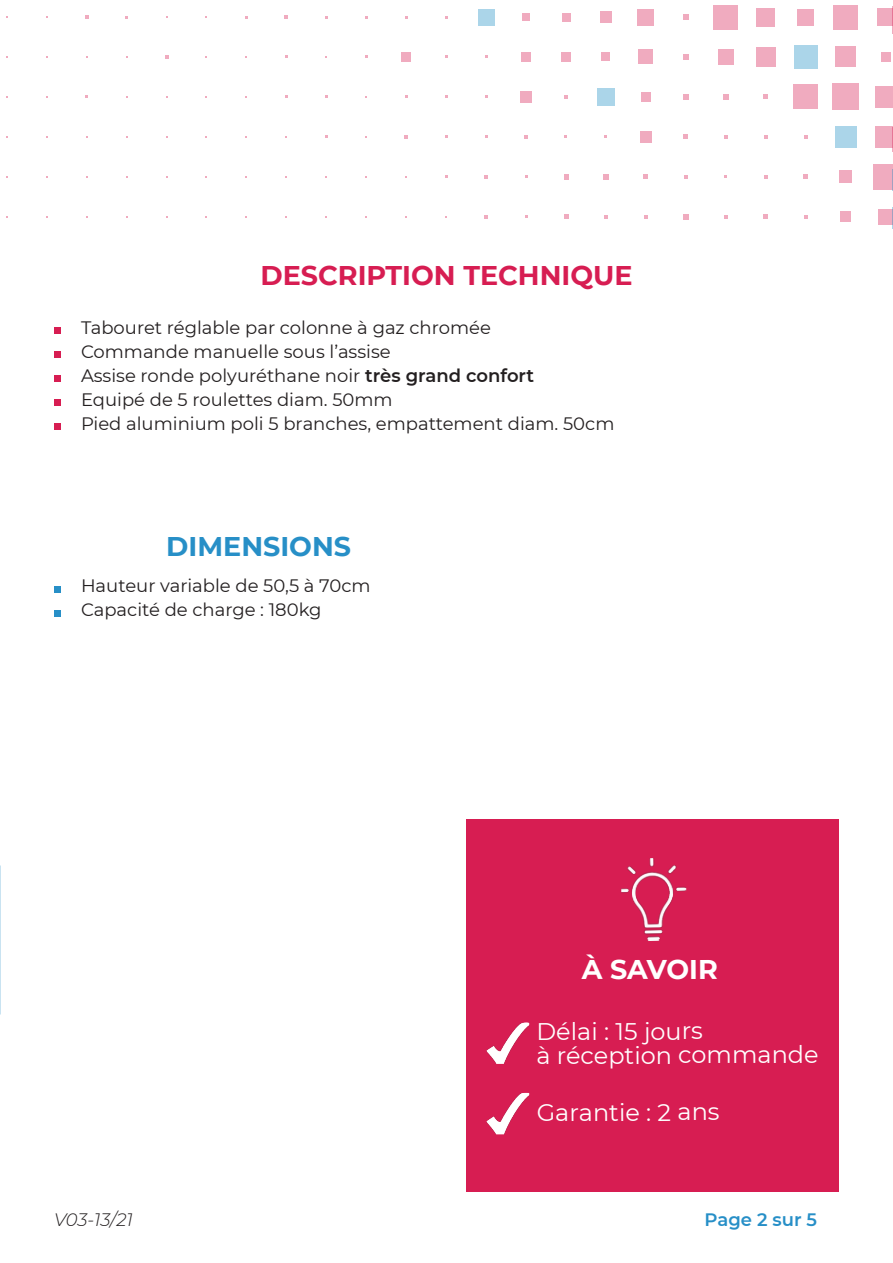
<style>
.page{position:relative;width:893px;height:1263px;background:#fff}
.page>*{position:absolute;margin:0;border:0;box-sizing:border-box;transform-origin:0 0}
.t1{font:700 27px "Montserrat";color:#d71d52}
.t2{font:700 27px "Montserrat";color:#278fc7}
.t3{font:700 27px "Montserrat";letter-spacing:-.005em;color:#fff}
.t4{font:24px "Montserrat";letter-spacing:-.005em;color:#fff}
.t5{font:18px "Montserrat";color:#231f20}
.t6{font:italic 300 18px "Montserrat";letter-spacing:-.005em;color:#231f20}
.t7{font:600 18px "Montserrat";color:#278fc7}
.s1{font-weight:600}
</style>
<div class="page">
<div style="left:878px;top:209px;width:14px;height:16px;background:#f0abbf"></div>
<div style="left:873px;top:164px;width:19px;height:25px;background:#f0abbf"></div>
<div style="left:875px;top:126px;width:17px;height:21px;background:#f0abbf"></div>
<div style="left:875px;top:86px;width:17px;height:22px;background:#f0abbf"></div>
<div style="left:881px;top:52px;width:9px;height:10px;background:#f0abbf"></div>
<div style="left:877px;top:8px;width:15px;height:18px;background:#f0abbf"></div>
<div style="left:840px;top:212px;width:11px;height:10px;background:#f0abbf"></div>
<div style="left:839px;top:171px;width:13px;height:12px;background:#f0abbf"></div>
<div style="left:835px;top:126px;width:21px;height:22px;background:#abd5e9"></div>
<div style="left:832px;top:84px;width:27px;height:26px;background:#f0abbf"></div>
<div style="left:835px;top:47px;width:21px;height:20px;background:#f0abbf"></div>
<div style="left:833px;top:5px;width:25px;height:24px;background:#f0abbf"></div>
<svg style="left:804px;top:215px;width:4px;height:4px"></svg>
<svg style="left:803px;top:175px;width:5px;height:4px"></svg>
<svg style="left:804px;top:135px;width:4px;height:4px"></svg>
<div style="left:793px;top:84px;width:25px;height:25px;background:#f0abbf"></div>
<div style="left:794px;top:45px;width:23px;height:24px;background:#abd5e9"></div>
<div style="left:797px;top:9px;width:17px;height:16px;background:#f0abbf"></div>
<svg style="left:763px;top:214px;width:5px;height:5px"></svg>
<svg style="left:764px;top:175px;width:4px;height:4px"></svg>
<svg style="left:764px;top:135px;width:4px;height:4px"></svg>
<svg style="left:764px;top:95px;width:4px;height:4px"></svg>
<div style="left:756px;top:47px;width:20px;height:20px;background:#f0abbf"></div>
<div style="left:756px;top:8px;width:19px;height:18px;background:#f0abbf"></div>
<svg style="left:724px;top:215px;width:3px;height:4px"></svg>
<svg style="left:724px;top:135px;width:3px;height:4px"></svg>
<svg style="left:723px;top:94px;width:5px;height:6px"></svg>
<div style="left:718px;top:49px;width:15px;height:16px;background:#f0abbf"></div>
<div style="left:713px;top:5px;width:25px;height:24px;background:#f0abbf"></div>
<svg style="left:683px;top:214px;width:5px;height:5px"></svg>
<svg style="left:684px;top:175px;width:4px;height:4px"></svg>
<svg style="left:684px;top:135px;width:4px;height:4px"></svg>
<svg style="left:683px;top:94px;width:5px;height:6px"></svg>
<svg style="left:683px;top:54px;width:5px;height:5px"></svg>
<svg style="left:683px;top:14px;width:6px;height:6px"></svg>
<svg style="left:644px;top:215px;width:4px;height:4px"></svg>
<svg style="left:644px;top:175px;width:4px;height:4px"></svg>
<div style="left:640px;top:131px;width:11px;height:11px;background:#f0abbf"></div>
<div style="left:641px;top:92px;width:9px;height:9px;background:#f0abbf"></div>
<div style="left:639px;top:50px;width:14px;height:14px;background:#f0abbf"></div>
<div style="left:638px;top:9px;width:16px;height:16px;background:#f0abbf"></div>
<svg style="left:604px;top:215px;width:4px;height:4px"></svg>
<svg style="left:603px;top:174px;width:6px;height:5px"></svg>
<div style="left:597px;top:88px;width:18px;height:18px;background:#abd5e9"></div>
<div style="left:602px;top:53px;width:8px;height:8px;background:#f0abbf"></div>
<div style="left:600px;top:11px;width:11px;height:12px;background:#f0abbf"></div>
<svg style="left:564px;top:214px;width:4px;height:5px"></svg>
<svg style="left:564px;top:174px;width:4px;height:5px"></svg>
<svg style="left:564px;top:95px;width:4px;height:4px"></svg>
<div style="left:561px;top:52px;width:9px;height:9px;background:#f0abbf"></div>
<div style="left:562px;top:13px;width:8px;height:8px;background:#f0abbf"></div>
<svg style="left:524px;top:135px;width:4px;height:3px"></svg>
<div style="left:520px;top:91px;width:12px;height:11px;background:#f0abbf"></div>
<div style="left:521px;top:52px;width:10px;height:10px;background:#f0abbf"></div>
<div style="left:522px;top:13px;width:8px;height:8px;background:#f0abbf"></div>
<svg style="left:484px;top:215px;width:4px;height:4px"></svg>
<svg style="left:484px;top:175px;width:4px;height:3px"></svg>
<div style="left:478px;top:9px;width:16px;height:16px;background:#abd5e9"></div>
<svg style="left:404px;top:135px;width:4px;height:4px"></svg>
<div style="left:401px;top:52px;width:10px;height:10px;background:#f0abbf"></div>
<svg style="left:285px;top:15px;width:3px;height:4px"></svg>
<svg style="left:165px;top:55px;width:3px;height:4px"></svg>
<svg style="left:85px;top:15px;width:3px;height:4px"></svg>
<svg style="left:54px;top:586px;width:6px;height:6px"></svg>
<svg style="left:54px;top:610px;width:6px;height:6px"></svg>
<svg style="left:54px;top:327px;width:6px;height:6px"></svg>
<svg style="left:54px;top:351px;width:6px;height:6px"></svg>
<svg style="left:54px;top:375px;width:6px;height:6px"></svg>
<svg style="left:54px;top:399px;width:6px;height:6px"></svg>
<svg style="left:54px;top:423px;width:6px;height:6px"></svg>
<div style="left:467px;top:820px;width:372px;height:372px;background:#d71d52"></div>
<img style="left:621px;top:858px;width:66px;height:83px">
<svg style="left:892px;top:208px;width:1px;height:21px"></svg>
<svg style="left:892px;top:169px;width:1px;height:22px"></svg>
<svg style="left:892px;top:127px;width:1px;height:25px"></svg>
<svg style="left:892px;top:6px;width:1px;height:28px"></svg>
<img style="left:486px;top:1022px;width:43px;height:42px">
<img style="left:486px;top:1093px;width:43px;height:41px">
<p class="t1" style="left:260px;top:256px;width:374px">DESCRIPTION TECHNIQUE</p>
<p class="t5" style="left:81px;top:315px;width:411px">Tabouret réglable par colonne à gaz chromée</p>
<p class="t5" style="left:81px;top:339px;width:311px">Commande manuelle sous l’assise</p>
<p class="t5" style="left:81px;top:363px;width:455px">Assise ronde polyuréthane noir <span class="s1">très grand confort</span></p>
<p class="t5" style="left:81px;top:387px;width:313px">Equipé de 5 roulettes diam. 50mm</p>
<p class="t5" style="left:81px;top:411px;width:535px">Pied aluminium poli 5 branches, empattement diam. 50cm</p>
<p class="t2" style="left:166px;top:526px;width:186px">DIMENSIONS</p>
<p class="t5" style="left:81px;top:573px;width:291px">Hauteur variable de 50,5 à 70cm</p>
<p class="t5" style="left:81px;top:597px;width:242px">Capacité de charge : 180kg</p>
<p class="t3" style="left:582px;top:950px;width:138px">À SAVOIR</p>
<p class="t4" style="left:536px;top:1015px;width:168px">Délai : 15 jours</p>
<p class="t4" style="left:536px;top:1038px;width:284px">à réception commande</p>
<p class="t4" style="left:537px;top:1096px;width:185px">Garantie : 2 ans</p>
<p class="t6" style="left:54px;top:1208px;width:80px">V03-13/21</p>
<p class="t7" style="left:705px;top:1207px;width:114px">Page 2 sur 5</p>
</div>
